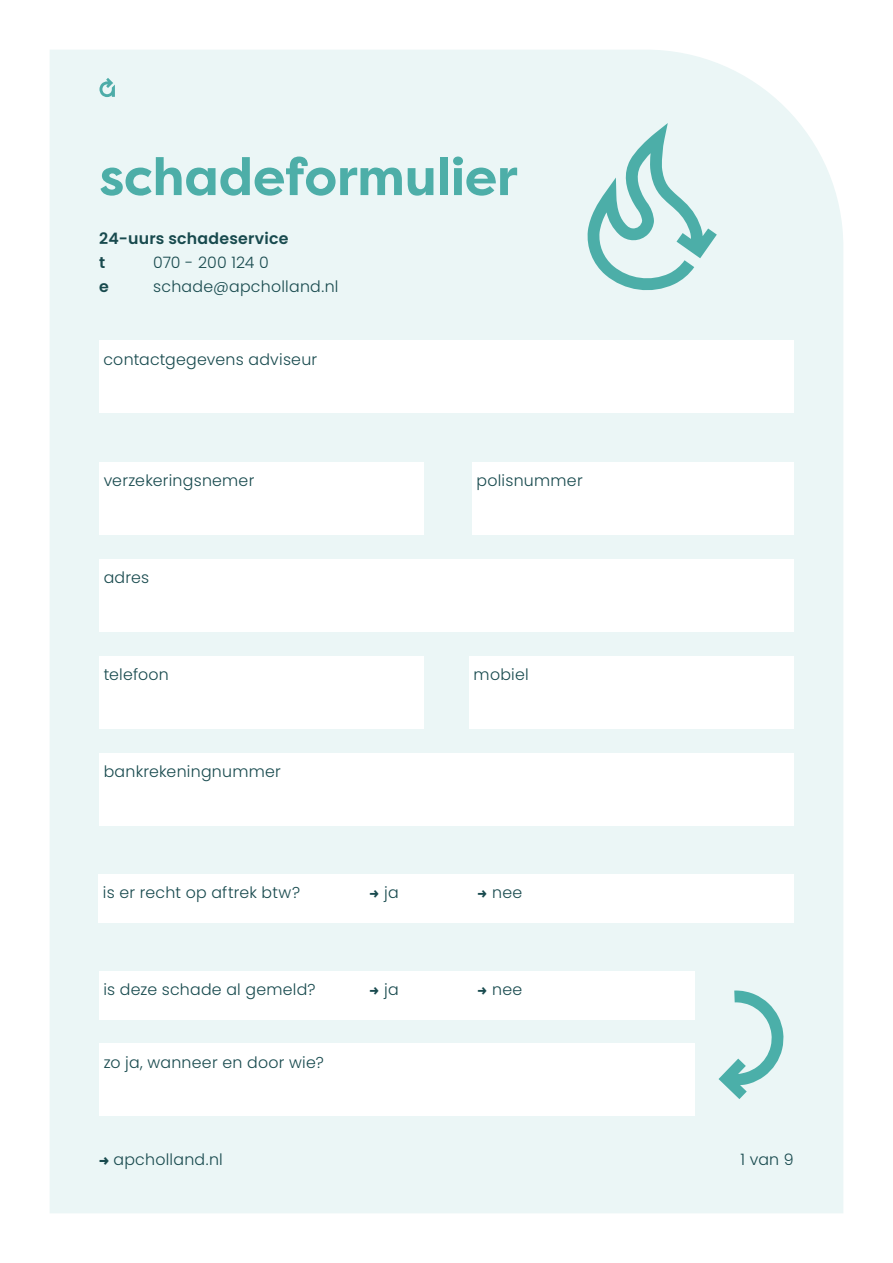
<style>
.page{position:relative;width:893px;height:1263px;background:#fff}
.page>*{position:absolute;margin:0;border:0;box-sizing:border-box;transform-origin:0 0}
.t1{font:700 52.5px "Filson Pro";letter-spacing:-.01em;color:#4daea8}
.t2{font:300 15.75px "Poppins";letter-spacing:.015em;color:#184a4e}
.t3{font:600 15.75px/24.3px "Poppins";letter-spacing:.01em;color:#184a4e}
.t4{font:300 15.75px "Poppins";letter-spacing:-.005em;color:#184a4e}
.s1{font-family:"Filson Pro";font-weight:700}
.s2{font-family:"Filson Pro";font-weight:800}
</style>
<div class="page">
<div style="left:50px;top:50px;width:793px;height:1163px;background:#ebf6f6"></div>
<svg style="left:586px;top:123px;width:131px;height:172px;background:#c1e3e1"></svg>
<svg style="left:99px;top:78px;width:16px;height:19px"></svg>
<div style="left:99px;top:341px;width:695px;height:72px;background:#fff"></div>
<div style="left:99px;top:559px;width:695px;height:72px;background:#fff"></div>
<div style="left:99px;top:753px;width:695px;height:72px;background:#fff"></div>
<div style="left:99px;top:462px;width:325px;height:72px;background:#fff"></div>
<div style="left:99px;top:656px;width:325px;height:72px;background:#fff"></div>
<div style="left:99px;top:874px;width:695px;height:48px;background:#fff"></div>
<div style="left:99px;top:971px;width:595px;height:48px;background:#fff"></div>
<div style="left:99px;top:1043px;width:595px;height:73px;background:#fff"></div>
<div style="left:469px;top:656px;width:325px;height:72px;background:#fff"></div>
<div style="left:472px;top:462px;width:322px;height:72px;background:#fff"></div>
<svg style="left:718px;top:990px;width:66px;height:109px;background:#bde1e0"></svg>
<h1 class="t1" style="left:99px;top:144px;width:420px">schadeformulier</h1>
<p class="t3" style="left:99px;top:226px;width:191px">24-uurs schadeservice t</p>
<p class="t4" style="left:153px;top:253px;width:117px">070 - 200 124 0</p>
<p class="t3" style="left:99px;top:274px;width:11px">e</p>
<p class="t2" style="left:153px;top:277px;width:187px">schade@apcholland.nl</p>
<p class="t2" style="left:103px;top:350px;width:215px">contactgegevens adviseur</p>
<p class="t2" style="left:104px;top:471px;width:152px">verzekeringsnemer</p>
<p class="t2" style="left:104px;top:568px;width:47px">adres</p>
<p class="t2" style="left:104px;top:665px;width:67px">telefoon</p>
<p class="t2" style="left:104px;top:762px;width:179px">bankrekeningnummer</p>
<p class="t2" style="left:476px;top:471px;width:108px">polisnummer</p>
<p class="t2" style="left:474px;top:665px;width:57px">mobiel</p>
<p class="t2" style="left:103px;top:883px;width:199px">is er recht op aftrek btw?</p>
<p class="t2" style="left:369px;top:883px;width:31px"><span class="s1">→</span> ja</p>
<p class="t2" style="left:477px;top:883px;width:47px"><span class="s1">→</span> nee</p>
<p class="t2" style="left:103px;top:980px;width:214px">is deze schade al gemeld?</p>
<p class="t2" style="left:369px;top:980px;width:31px"><span class="s1">→</span> ja</p>
<p class="t2" style="left:477px;top:980px;width:47px"><span class="s1">→</span> nee</p>
<p class="t2" style="left:104px;top:1053px;width:222px">zo ja, wanneer en door wie?</p>
<p class="t2" style="left:98px;top:1150px;width:126px"><span class="s2">→</span> apcholland.nl</p>
<p class="t2" style="left:741px;top:1150px;width:55px">1 van 9</p>
</div>
